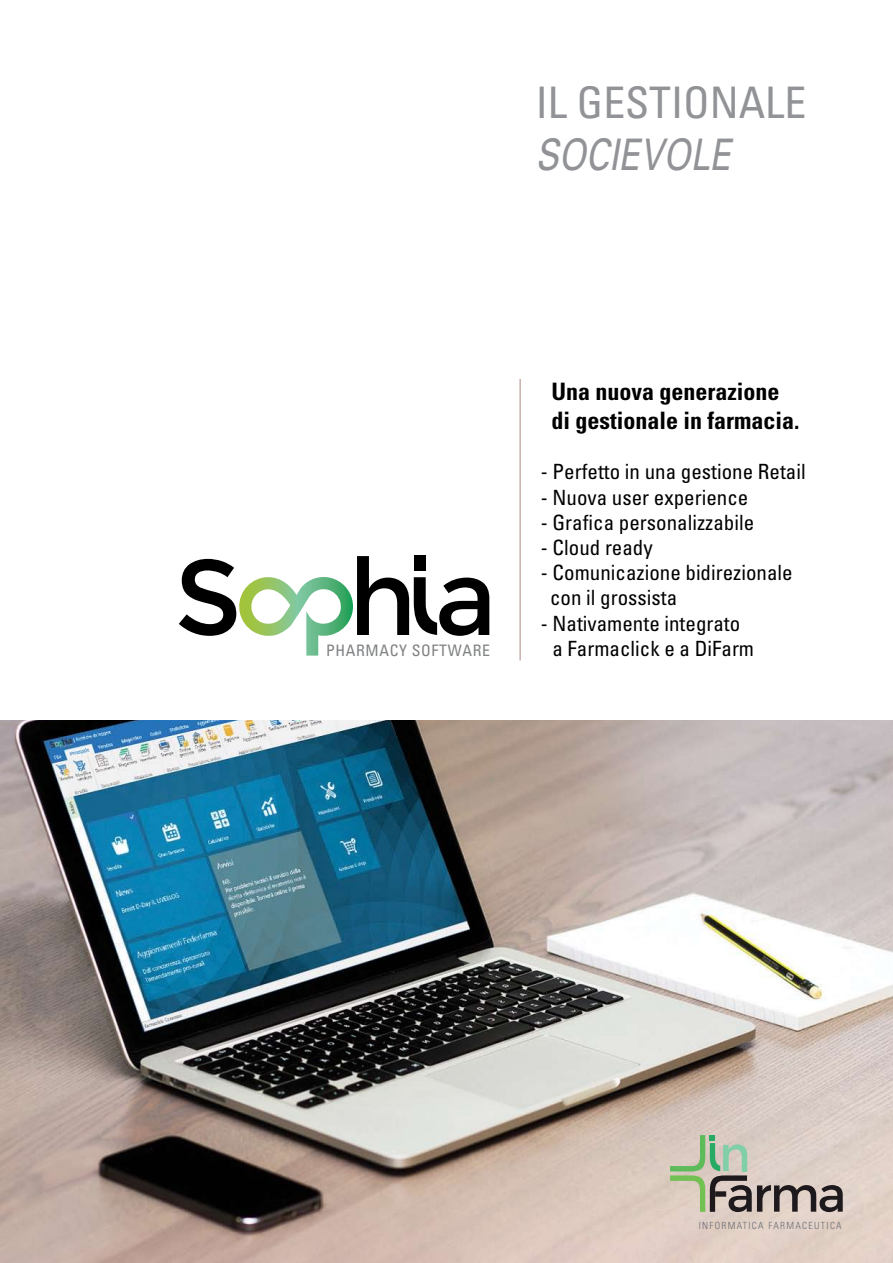
<style>
.page{position:relative;width:893px;height:1263px;background:#fff}
.page>*{position:absolute;margin:0;border:0;box-sizing:border-box;transform-origin:0 0}
.t1{font:condensed 43.5px "Univers";color:#919396}
.t2{font:italic 43.5px "Univers";color:#919396;scale:.8 1}
.t3{font:700 condensed 24px/28.8px "Univers";color:#000}
.t4{font:condensed 21px/25.2px "Univers";color:#000}
.t5{font:condensed 15.75px "Univers";letter-spacing:.04em;color:#808284}
.t6{font:300 condensed 9.9px "Univers";letter-spacing:.135em;color:#6a6d73}
</style>
<div class="page">
<img style="left:0;top:720px;width:893px;height:543px">
<svg style="left:179px;top:556px;width:310px;height:100px"></svg>
<svg style="left:670px;top:1135px;width:173px;height:77px;background:#b7b3a6"></svg>
<hr style="left:519px;top:379px;width:2px;height:281px;background:#c8b0a9">
<h1 class="t1" style="left:536px;top:75px;width:272px">IL GESTIONALE</h1>
<h1 class="t2" style="left:536px;top:128px;width:246px">SOCIEVOLE</h1>
<p class="t5" style="left:326px;top:641px;width:166px">PHARMACY SOFTWARE</p>
<p class="t3" style="left:551px;top:377px;width:249px">Una nuova generazione di gestionale in farmacia.</p>
<p class="t4" style="left:541px;top:459px;width:266px">- Perfetto in una gestione Retail</p>
<p class="t4" style="left:541px;top:484px;width:209px">- Nuova user experience</p>
<p class="t4" style="left:541px;top:509px;width:215px">- Grafica personalizzabile</p>
<p class="t4" style="left:541px;top:534px;width:113px">- Cloud ready</p>
<p class="t4" style="left:550px;top:559px;width:244px;text-indent:-9px">- Comunicazione bidirezionale con il grossista</p>
<p class="t4" style="left:552px;top:610px;width:203px;text-indent:-12px">- Nativamente integrato a Farmaclick e a DiFarm</p>
<p class="t6" style="left:699px;top:1220px;width:144px">INFORMATICA FARMACEUTICA</p>
</div>
